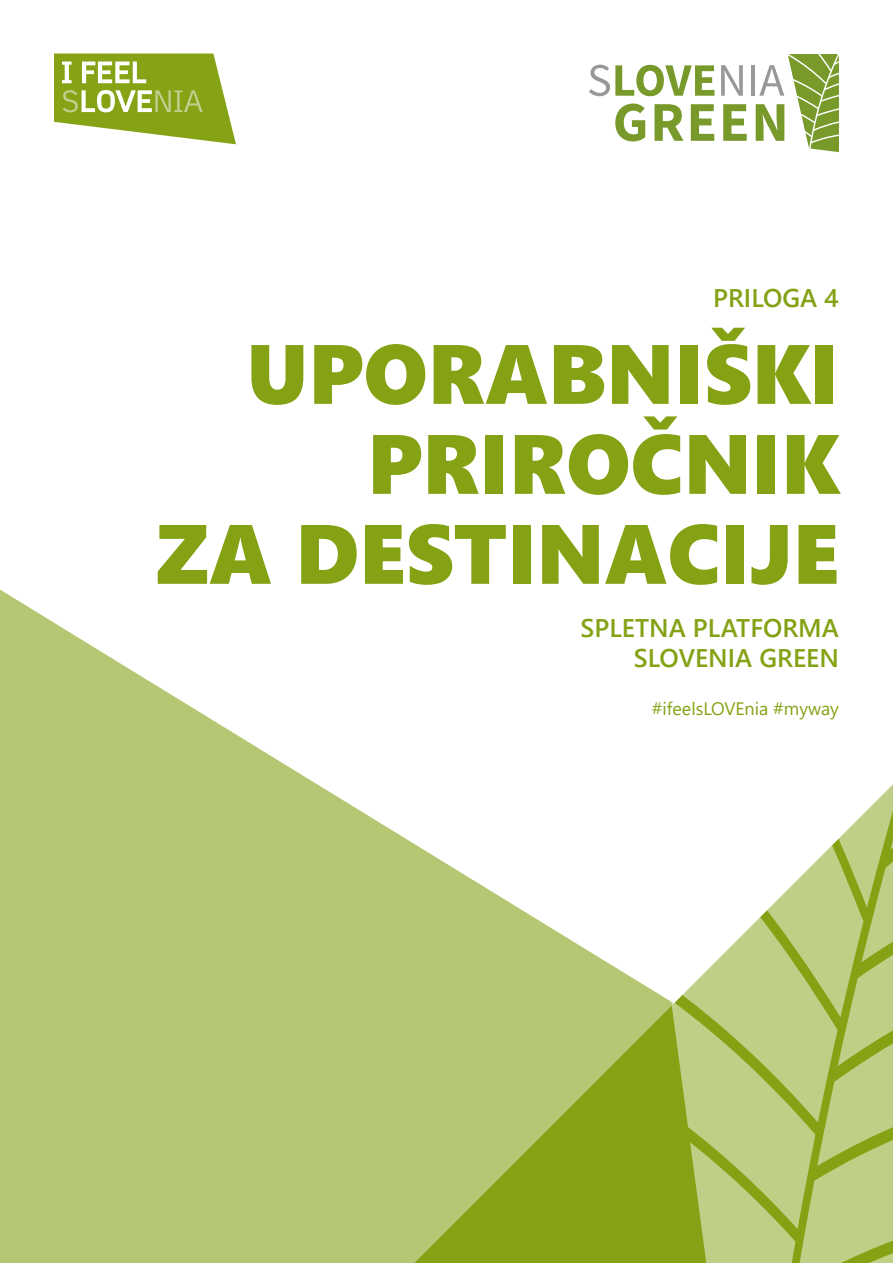
<style>
.page{position:relative;width:893px;height:1263px;background:#fff}
.page>*{position:absolute;margin:0;border:0;box-sizing:border-box;transform-origin:0 0}
.t1{font:84px/90px "Segoe UI Black";color:#84a214;text-align:right}
.t2{font:600 25.5px/30.6px "Segoe UI";color:#84a214;text-align:right}
.t3{font:18px "Segoe UI";color:#84a214}
</style>
<div class="page">
<svg style="left:54px;top:53px;width:182px;height:91px"></svg>
<svg style="left:615px;top:104px;width:30px;height:37px"></svg>
<svg style="left:654px;top:104px;width:30px;height:37px"></svg>
<svg style="left:691px;top:104px;width:23px;height:37px"></svg>
<svg style="left:723px;top:104px;width:24px;height:37px"></svg>
<svg style="left:589px;top:65px;width:125px;height:31px"></svg>
<svg style="left:721px;top:65px;width:22px;height:31px"></svg>
<hr style="left:751px;top:65px;width:4px;height:31px;background:#98989a">
<svg style="left:756px;top:54px;width:83px;height:98px"></svg>
<svg style="left:0;top:589px;width:414px;height:674px;fill:#b5c772"></svg>
<svg style="left:414px;top:844px;width:257px;height:419px;fill:#b5c772"></svg>
<svg style="left:671px;top:784px;width:222px;height:479px"></svg>
<svg style="left:642px;top:784px;width:196px;height:338px"></svg>
<p class="t2" style="left:713px;top:281px;width:127px">PRILOGA 4</p>
<h1 class="t1" style="left:155px;top:324px;width:685px">UPORABNIŠKI<br>PRIROČNIK<br>ZA DESTINACIJE</h1>
<p class="t2" style="left:581px;top:610px;width:260px">SPLETNA PLATFORMA<br>SLOVENIA GREEN</p>
<p class="t3" style="left:652px;top:692px;width:189px">#ifeelsLOVEnia #myway</p>
</div>
